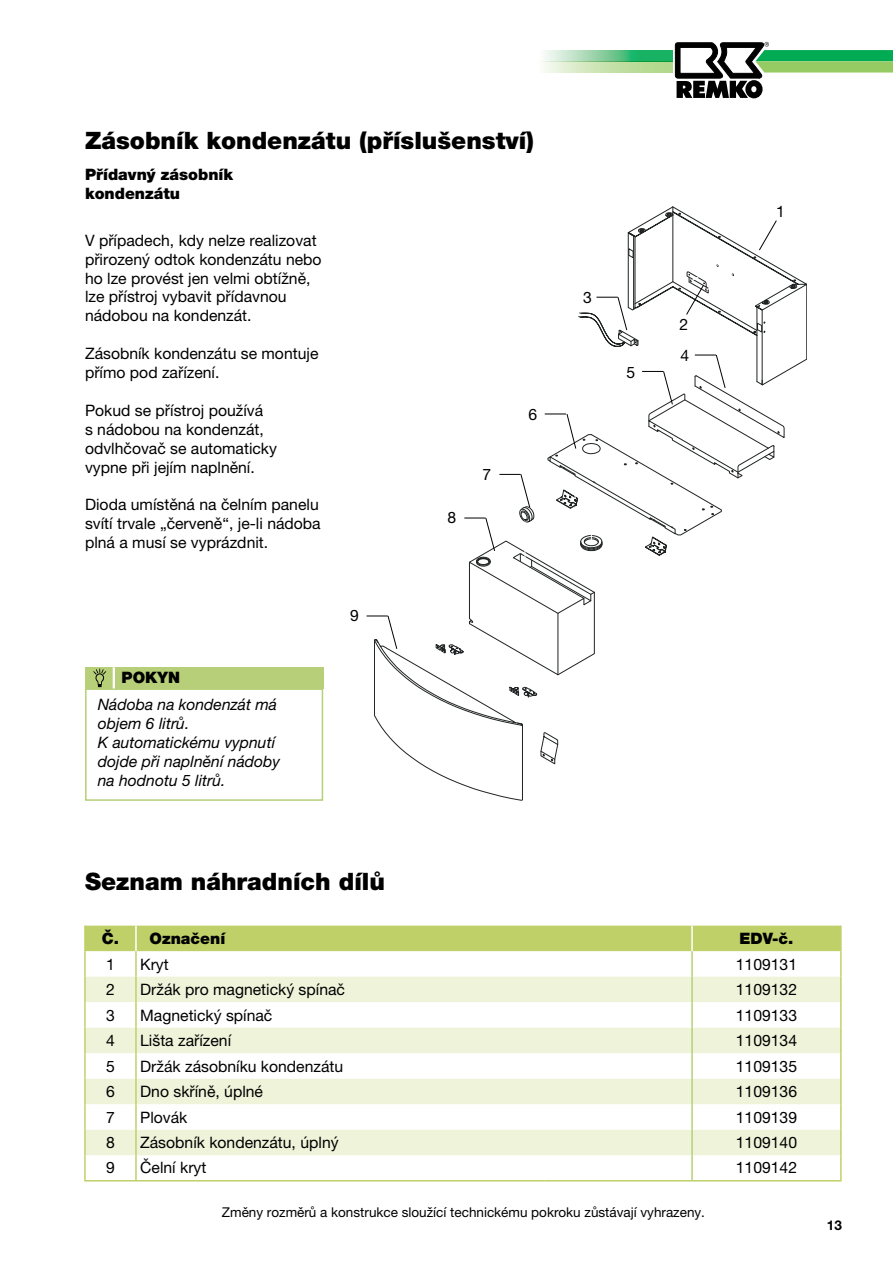
<style>
.page{position:relative;width:893px;height:1263px;background:#fff}
.page>*{position:absolute;margin:0;border:0;box-sizing:border-box;transform-origin:0 0}
.t1{font:900 24px "Helvetica Neue LT Pro";color:#000}
.t2{font:15.75px/18.9px "Helvetica Neue LT Pro";color:#000}
.t3{font:italic 15.75px/18.9px "Helvetica Neue LT Pro";color:#000}
.t4{font:900 15.75px/18.9px "Helvetica Neue LT Pro";color:#000}
.t5{font:13.5px "Helvetica Neue LT Pro";color:#000}
.t6{font:700 13.5px "Helvetica Neue LT Pro";color:#000}
</style>
<div class="page">
<div style="left:86px;top:926px;width:754px;height:25px;background:#c0d069"></div>
<svg style="left:86px;top:977px;width:754px;height:178px;fill:#eff3da"></svg>
<hr style="left:84px;top:926px;width:2px;height:25px;background:#c0d069">
<hr style="left:840px;top:926px;width:2px;height:25px;background:#c0d069">
<hr style="left:84px;top:951px;width:2px;height:26px;background:#c0d069">
<hr style="left:840px;top:951px;width:2px;height:26px;background:#c0d069">
<hr style="left:84px;top:977px;width:2px;height:25px;background:#c0d069">
<hr style="left:840px;top:977px;width:2px;height:25px;background:#c0d069">
<hr style="left:84px;top:1002px;width:2px;height:26px;background:#c0d069">
<hr style="left:840px;top:1002px;width:2px;height:26px;background:#c0d069">
<hr style="left:84px;top:1028px;width:2px;height:25px;background:#c0d069">
<hr style="left:840px;top:1028px;width:2px;height:25px;background:#c0d069">
<hr style="left:84px;top:1053px;width:2px;height:26px;background:#c0d069">
<hr style="left:840px;top:1053px;width:2px;height:26px;background:#c0d069">
<hr style="left:84px;top:1079px;width:2px;height:25px;background:#c0d069">
<hr style="left:840px;top:1079px;width:2px;height:25px;background:#c0d069">
<hr style="left:84px;top:1104px;width:2px;height:26px;background:#c0d069">
<hr style="left:840px;top:1104px;width:2px;height:26px;background:#c0d069">
<hr style="left:84px;top:1130px;width:2px;height:25px;background:#c0d069">
<hr style="left:840px;top:1130px;width:2px;height:25px;background:#c0d069">
<hr style="left:84px;top:1155px;width:2px;height:25px;background:#c0d069">
<hr style="left:840px;top:1155px;width:2px;height:25px;background:#c0d069">
<hr style="left:691px;top:951px;width:2px;height:26px;background:#b6cf78">
<hr style="left:691px;top:977px;width:2px;height:25px;background:#b6cf78">
<hr style="left:691px;top:1002px;width:2px;height:26px;background:#b6cf78">
<hr style="left:691px;top:1028px;width:2px;height:25px;background:#b6cf78">
<hr style="left:691px;top:1053px;width:2px;height:26px;background:#b6cf78">
<hr style="left:691px;top:1079px;width:2px;height:25px;background:#b6cf78">
<hr style="left:691px;top:1104px;width:2px;height:26px;background:#b6cf78">
<hr style="left:691px;top:1130px;width:2px;height:25px;background:#b6cf78">
<hr style="left:691px;top:1155px;width:2px;height:25px;background:#b6cf78">
<hr style="left:84px;top:1180px;width:52px;height:1px;background:#c0d069">
<hr style="left:136px;top:1180px;width:408px;height:1px;background:#c0d069">
<hr style="left:544px;top:1180px;width:148px;height:1px;background:#c0d069">
<hr style="left:692px;top:1180px;width:150px;height:1px;background:#c0d069">
<hr style="left:135px;top:951px;width:2px;height:26px;background:#c0d069">
<hr style="left:135px;top:977px;width:2px;height:25px;background:#c0d069">
<hr style="left:135px;top:1002px;width:2px;height:26px;background:#c0d069">
<hr style="left:135px;top:1028px;width:2px;height:25px;background:#c0d069">
<hr style="left:135px;top:1053px;width:2px;height:26px;background:#c0d069">
<hr style="left:135px;top:1079px;width:2px;height:25px;background:#c0d069">
<hr style="left:135px;top:1104px;width:2px;height:26px;background:#c0d069">
<hr style="left:135px;top:1130px;width:2px;height:25px;background:#c0d069">
<hr style="left:135px;top:1155px;width:2px;height:25px;background:#c0d069">
<hr style="left:135px;top:926px;width:2px;height:25px;background:#fff">
<hr style="left:691px;top:926px;width:2px;height:25px;background:#fff">
<svg style="left:379px;top:725px;width:180px;height:75px"></svg>
<svg style="left:367px;top:206px;width:440px;height:519px"></svg>
<div style="left:85px;top:688px;width:238px;height:113px;border:2px solid #b6cf78"></div>
<div style="left:85px;top:667px;width:238px;height:21px;background:#b6cf78"></div>
<div style="left:113px;top:667px;width:2px;height:21px;border:2px solid #fff"></div>
<svg style="left:93px;top:668px;width:13px;height:19px"></svg>
<svg style="left:544px;top:50px;width:128px;height:11px"></svg>
<svg style="left:675px;top:42px;width:218px;height:56px"></svg>
<svg style="left:541px;top:61px;width:131px;height:12px;background:#c3e1ae"></svg>
<h1 class="t1" style="left:85px;top:126px;width:450px">Zásobník kondenzátu (příslušenství)</h1>
<p class="t4" style="left:85px;top:165px;width:150px">Přídavný zásobník kondenzátu</p>
<p class="t2" style="left:85px;top:230px;width:238px">V případech, kdy nelze realizovat přirozený odtok kondenzátu nebo ho lze provést jen velmi obtížně, lze přístroj vybavit přídavnou nádobou na kondenzát.</p>
<p class="t2" style="left:85px;top:344px;width:235px">Zásobník kondenzátu se montuje přímo pod zařízení.</p>
<p class="t2" style="left:85px;top:401px;width:193px">Pokud se přístroj používá<br>s nádobou na kondenzát, odvlhčovač se automaticky vypne při jejím naplnění.</p>
<p class="t2" style="left:85px;top:495px;width:237px">Dioda umístěná na čelním panelu svítí trvale „červeně“, je-li nádoba plná a musí se vyprázdnit.</p>
<p class="t4" style="left:122px;top:668px;width:13px">Pok</p>
<p class="t4" style="left:157px;top:668px;width:24px">yn</p>
<p class="t3" style="left:98px;top:695px;width:184px">Nádoba na kondenzát má objem 6 litrů.<br>K automatickému vypnutí dojde při naplnění nádoby na hodnotu 5 litrů.</p>
<p class="t2" style="left:350px;top:606px;width:10px">9</p>
<p class="t2" style="left:448px;top:508px;width:10px">8</p>
<p class="t2" style="left:483px;top:465px;width:10px">7</p>
<p class="t2" style="left:529px;top:404px;width:10px">6</p>
<p class="t2" style="left:583px;top:287px;width:10px">3</p>
<p class="t2" style="left:626px;top:362px;width:10px">5</p>
<p class="t2" style="left:679px;top:314px;width:10px">2</p>
<p class="t2" style="left:681px;top:346px;width:10px">4</p>
<p class="t2" style="left:776px;top:202px;width:10px">1</p>
<h1 class="t1" style="left:85px;top:867px;width:302px">Seznam náhradních dílů</h1>
<p class="t4" style="left:102px;top:929px;width:125px">Č. Označení</p>
<p class="t4" style="left:739px;top:929px;width:55px">EDV-č.</p>
<p class="t2" style="left:106px;top:954px;width:10px">1</p>
<p class="t2" style="left:140px;top:954px;width:30px">Kryt</p>
<p class="t2" style="left:736px;top:954px;width:63px">1109131</p>
<p class="t2" style="left:106px;top:980px;width:10px">2</p>
<p class="t2" style="left:140px;top:980px;width:206px">Držák pro magnetický spínač</p>
<p class="t2" style="left:736px;top:980px;width:63px">1109132</p>
<p class="t2" style="left:106px;top:1005px;width:10px">3</p>
<p class="t2" style="left:140px;top:1005px;width:134px">Magnetický spínač</p>
<p class="t2" style="left:736px;top:1005px;width:63px">1109133</p>
<p class="t2" style="left:106px;top:1031px;width:10px">4</p>
<p class="t2" style="left:140px;top:1031px;width:92px">Lišta zařízení</p>
<p class="t2" style="left:736px;top:1031px;width:63px">1109134</p>
<p class="t2" style="left:106px;top:1056px;width:10px">5</p>
<p class="t2" style="left:140px;top:1056px;width:205px">Držák zásobníku kondenzátu</p>
<p class="t2" style="left:736px;top:1056px;width:63px">1109135</p>
<p class="t2" style="left:106px;top:1082px;width:10px">6</p>
<p class="t2" style="left:140px;top:1082px;width:124px">Dno skříně, úplné</p>
<p class="t2" style="left:736px;top:1082px;width:63px">1109136</p>
<p class="t2" style="left:106px;top:1107px;width:10px">7</p>
<p class="t2" style="left:140px;top:1107px;width:49px">Plovák</p>
<p class="t2" style="left:736px;top:1107px;width:63px">1109139</p>
<p class="t2" style="left:106px;top:1133px;width:10px">8</p>
<p class="t2" style="left:140px;top:1133px;width:200px">Zásobník kondenzátu, úplný</p>
<p class="t2" style="left:736px;top:1133px;width:63px">1109140</p>
<p class="t2" style="left:106px;top:1158px;width:10px">9</p>
<p class="t2" style="left:140px;top:1158px;width:68px">Čelní kryt</p>
<p class="t2" style="left:736px;top:1158px;width:63px">1109142</p>
<p class="t5" style="left:222px;top:1204px;width:485px">Změny rozměrů a konstrukce sloužící technickému pokroku zůstávají vyhrazeny.</p>
<p class="t6" style="left:827px;top:1217px;width:17px">13</p>
</div>
